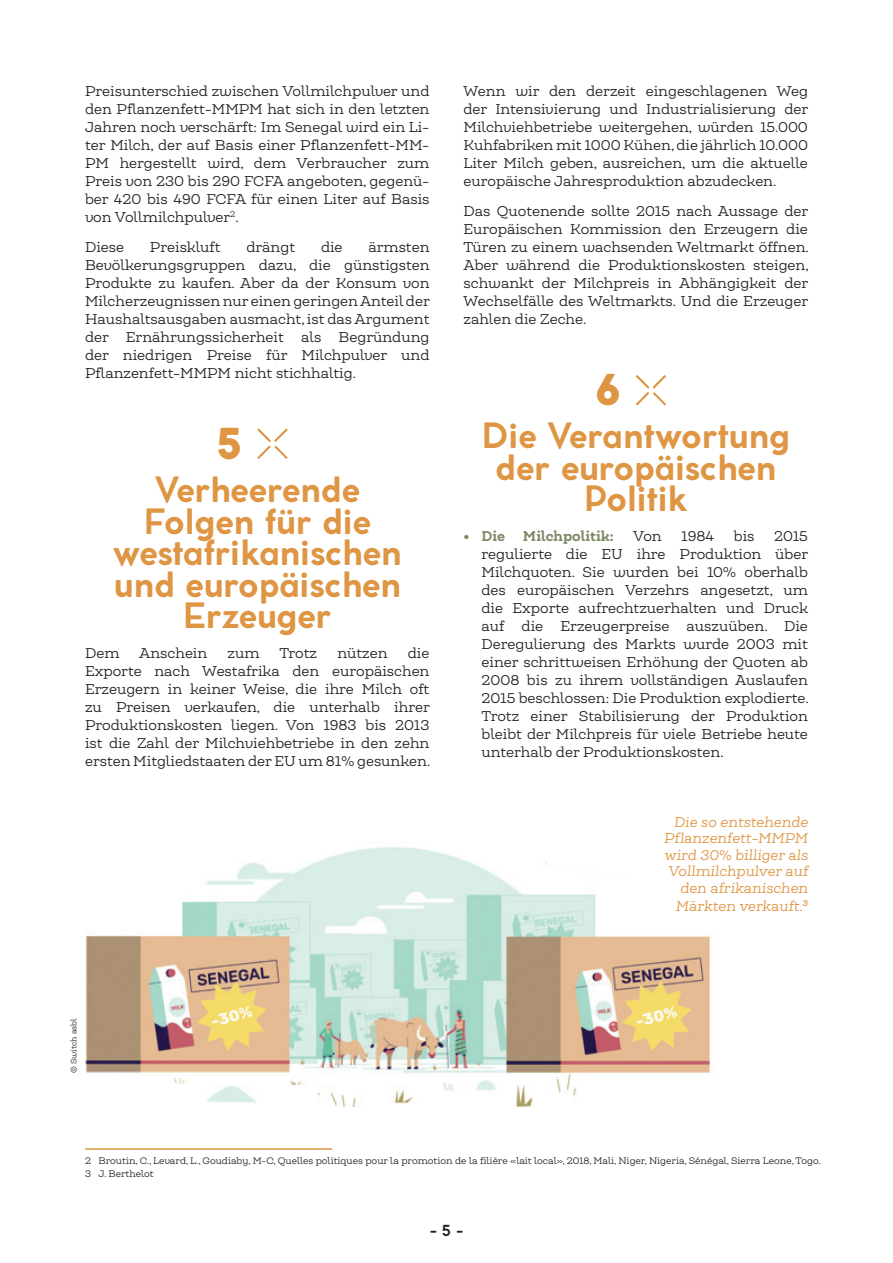
<style>
.page{position:relative;width:893px;height:1263px;background:#fff}
.page>*{position:absolute;margin:0;border:0;box-sizing:border-box;transform-origin:0 0}
.t1{font:800 42px "Cocomat";color:#df9644}
.t2{font:700 34.5px/31.5px "Cocomat";color:#df9644;text-align:center}
.t3{font:700 15px "Cocomat";color:#231f20}
.t4{font:13.5px/18px "Queulat Alt Soft";color:#231f20;text-align:justify}
.t5{font:italic 13.5px/16.5px "Queulat Alt Soft";color:#df9644;text-align:right}
.t6{font:900 13.5px "Queulat Alt Soft";color:#7d8965}
.t7{font:9px/13.5px "Queulat Alt Soft";color:#231f20}
.t8{font:7.5px "Queulat Alt Soft";letter-spacing:-.01em;color:#231f20}
</style>
<div class="page">
<img style="left:85px;top:847px;width:626px;height:260px">
<svg style="left:257px;top:428px;width:31px;height:31px"></svg>
<svg style="left:635px;top:375px;width:31px;height:31px"></svg>
<hr style="left:85px;top:1148px;width:247px;height:2px;background:#df9644">
<svg style="left:524px;top:847px;width:158px;height:34px"></svg>
<p class="t4" style="left:85px;top:81px;width:346px">Preisunterschied zwischen Vollmilchpulver und den Pflanzenfett-MMPM hat sich in den letzten Jahren noch verschärft: Im Senegal wird ein Li&shy;ter Milch, der auf Basis einer Pflanzenfett-MM-PM hergestellt wird, dem Verbraucher zum Preis von 230 bis 290 FCFA angeboten, gegenü&shy;ber 420 bis 490 FCFA für einen Liter auf Basis von Vollmilchpulver<sup>2</sup>.</p>
<p class="t4" style="left:85px;top:237px;width:41px">Diese</p>
<p class="t4" style="left:150px;top:237px;width:72px">Preiskluft</p>
<p class="t4" style="left:246px;top:237px;width:50px">drängt</p>
<p class="t4" style="left:321px;top:237px;width:23px">die</p>
<p class="t4" style="left:85px;top:237px;width:346px;text-indent:283px">ärmsten Bevölkerungsgruppen dazu, die günstigsten Produkte zu kaufen. Aber da der Konsum von Milcherzeugnissen nur einen geringen Anteil der Haushaltsausgaben ausmacht, ist das Argument der Ernährungssicherheit</p>
<p class="t4" style="left:85px;top:327px;width:346px;text-indent:254px">Begründung der niedrigen Preise für Milchpulver und Pflanzenfett-MMPM nicht stichhaltig.</p>
<p class="t4" style="left:301px;top:327px;width:22px">als</p>
<h1 class="t1" style="left:217px;top:414px;width:27px">5</h1>
<h2 class="t2" style="left:113px;top:474px;width:290px">Verheerende<br>Folgen für die westafrikanischen und europäischen<br>Erzeuger</h2>
<p class="t4" style="left:85px;top:644px;width:36px">Dem</p>
<p class="t4" style="left:139px;top:644px;width:70px">Anschein</p>
<p class="t4" style="left:228px;top:644px;width:34px">zum</p>
<p class="t4" style="left:279px;top:644px;width:39px">Trotz</p>
<p class="t4" style="left:337px;top:644px;width:52px">nützen</p>
<p class="t4" style="left:85px;top:644px;width:347px;text-indent:323px">die Exporte nach Westafrika den europäischen Erzeugern in keiner Weise, die ihre Milch oft zu Preisen verkaufen, die unterhalb ihrer Produktionskosten liegen. Von 1983 bis 2013 ist die Zahl der Milchviehbetriebe in den zehn ersten Mitgliedstaaten der EU um 81% gesunken.</p>
<p class="t4" style="left:463px;top:81px;width:346px">Wenn wir den derzeit eingeschlagenen Weg der Intensivierung und Industrialisierung der Milchviehbetriebe weitergehen, würden 15.000<br>Kuhfabriken mit 1000 Kühen, die jährlich 10.000<br>Liter Milch geben, ausreichen, um die aktuelle europäische Jahresproduktion abzudecken.</p>
<p class="t4" style="left:463px;top:201px;width:347px">Das Quotenende sollte 2015 nach Aussage der Europäischen Kommission den Erzeugern die Türen zu einem wachsenden Weltmarkt öffnen.<br>Aber während die Produktionskosten steigen, schwankt der Milchpreis in Abhängigkeit der Wechselfälle des Weltmarkts. Und die Erzeuger zahlen die Zeche.</p>
<h1 class="t1" style="left:595px;top:360px;width:27px">6</h1>
<h2 class="t2" style="left:482px;top:420px;width:309px">Die Verantwortung der europäischen<br>Politik</h2>
<p class="t6" style="left:463px;top:527px;width:43px">• Die</p>
<p class="t6" style="left:523px;top:527px;width:93px">Milchpolitik:</p>
<p class="t4" style="left:633px;top:527px;width:30px">Von</p>
<p class="t4" style="left:681px;top:527px;width:35px">1984</p>
<p class="t4" style="left:734px;top:527px;width:22px">bis</p>
<p class="t4" style="left:481px;top:527px;width:328px;text-indent:292px">2015 regulierte die EU ihre Produktion über Milchquoten. Sie wurden bei 10% oberhalb des europäischen Verzehrs angesetzt, um die Exporte aufrechtzuerhalten und Druck auf</p>
<p class="t4" style="left:481px;top:617px;width:329px;text-indent:205px">auszuüben. Die Deregulierung des Markts wurde 2003 mit einer schrittweisen Erhöhung der Quoten ab 2008 bis zu ihrem vollständigen Auslaufen 2015 beschlossen: Die Produktion explodierte.<br>Trotz einer Stabilisierung der Produktion bleibt der Milchpreis für viele Betriebe heute unterhalb der Produktionskosten.</p>
<p class="t4" style="left:522px;top:617px;width:23px">die</p>
<p class="t4" style="left:560px;top:617px;width:110px">Erzeugerpreise</p>
<p class="t5" style="left:664px;top:813px;width:146px">Die so entstehende<br>Pflanzenfett-MMPM wird 30% billiger als<br>Vollmilchpulver auf den afrikanischen</p>
<p class="t5" style="left:676px;top:897px;width:134px">Märkten verkauft.<sup>3</sup></p>
<p class="t8" style="left:69px;top:1072px;width:55px;rotate:-90deg">© Switch asbl</p>
<p class="t7" style="left:85px;top:1154px;width:737px">2 Broutin, C., Levard, L., Goudiaby, M-C, Quelles politiques pour la promotion de la filière «lait local», 2018, Mali, Niger, Nigeria, Sénégal, Sierra Leone, Togo.<br>3 J. Berthelot</p>
<p class="t3" style="left:429px;top:1220px;width:35px">- 5 -</p>
</div>
